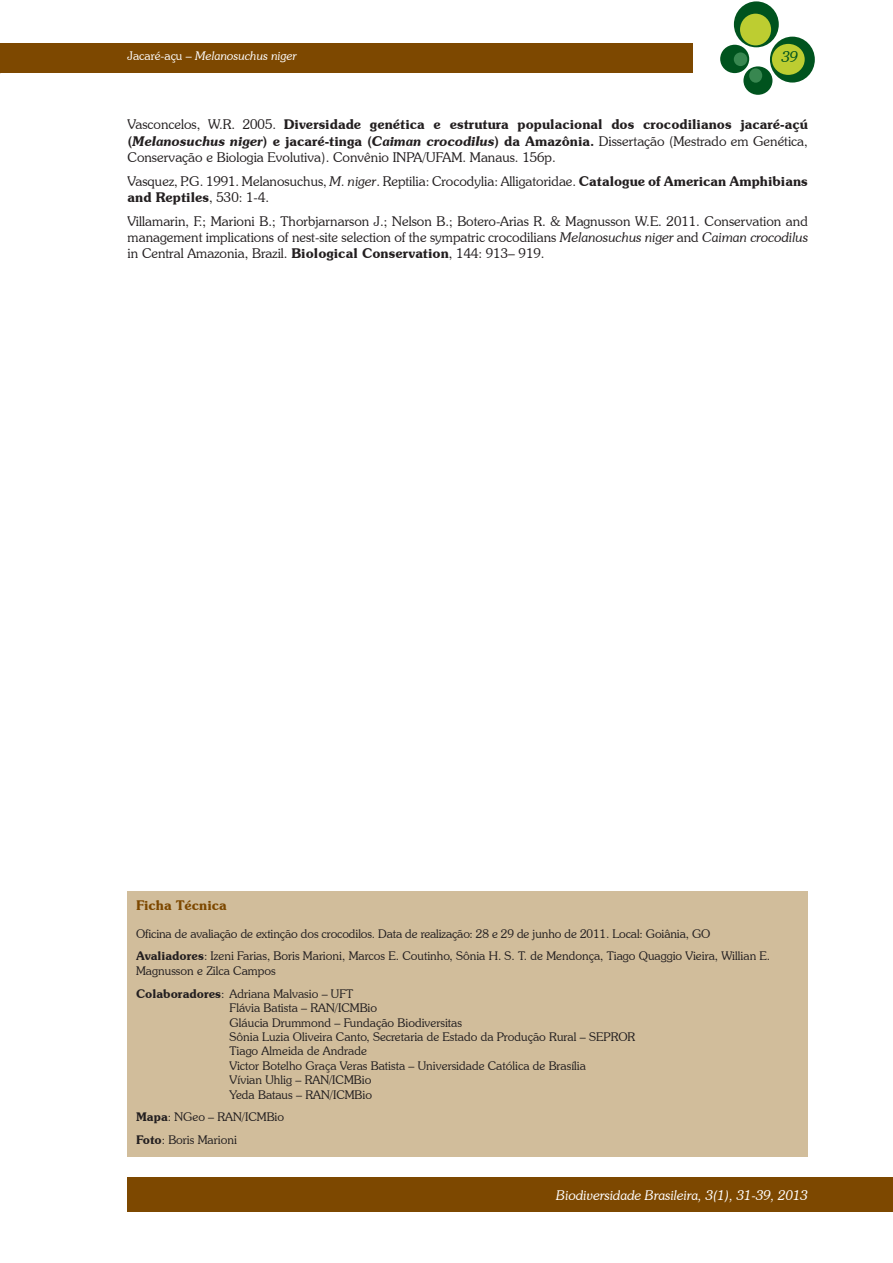
<style>
.page{position:relative;width:893px;height:1263px;background:#fff}
.page>*{position:absolute;margin:0;border:0;box-sizing:border-box;transform-origin:0 0}
.t1{font:italic 300 15px "Souvenir IT Cby BT";color:#00531e}
.t2{font:300 13.5px/16.2px "Souvenir IT Cby BT";color:#231f20;text-align:justify}
.t3{font:italic 300 13.5px "Souvenir IT Cby BT";color:#fff}
.t4{font:600 13.5px "Souvenir IT Cby BT";color:#7d4800}
.t5{font:300 12px/14.4px "Souvenir IT Cby BT";color:#231f20}
.t6{font:italic 300 12px "Souvenir IT Cby BT";color:#fff}
.s1{font-style:normal}
.s2{font-weight:600}
.s3{font-weight:600;font-style:italic}
.s4{font-style:italic}
</style>
<div class="page">
<div style="left:0;top:44px;width:693px;height:29px;background:#7d4800"></div>
<div style="left:734px;top:1px;width:45px;height:46px;background:#00531e;border-radius:50%"></div>
<div style="left:770px;top:37px;width:45px;height:46px;background:#00531e;border-radius:50%"></div>
<div style="left:720px;top:45px;width:29px;height:28px;background:#00531e;border-radius:50%"></div>
<div style="left:743px;top:66px;width:29px;height:29px;background:#00531e;border-radius:50%"></div>
<div style="left:740px;top:14px;width:31px;height:31px;background:#bdcd31;border-radius:50%"></div>
<div style="left:772px;top:44px;width:33px;height:31px;background:#bdcd31;border-radius:50%"></div>
<div style="left:734px;top:52px;width:13px;height:14px;background:#388750;border-radius:50%"></div>
<div style="left:749px;top:68px;width:13px;height:15px;background:#388750;border-radius:50%"></div>
<div style="left:128px;top:1178px;width:765px;height:34px;background:#7d4800"></div>
<div style="left:128px;top:891px;width:680px;height:266px;background:#d1bd9b"></div>
<p class="t6" style="left:128px;top:49px;width:171px"><span class="s1">Jacaré-açu</span> – Melanosuchus niger</p>
<p class="t1" style="left:782px;top:48px;width:18px">39</p>
<p class="t2" style="left:128px;top:116px;width:682px">Vasconcelos, W.R. 2005. <span class="s2">Diversidade genética e estrutura populacional dos crocodilianos jacaré-açú (</span><span class="s3">Melanosuchus niger</span><span class="s2">) e jacaré-tinga (</span><span class="s3">Caiman crocodilus</span><span class="s2">) da Amazônia.</span> Dissertação (Mestrado em Genética, Conservação e Biologia Evolutiva). Convênio INPA/UFAM. Manaus. 156p.</p>
<p class="t2" style="left:128px;top:173px;width:682px">Vasquez, P.G. 1991. Melanosuchus, <span class="s4">M. niger</span>. Reptilia: Crocodylia: Alligatoridae. <span class="s2">Catalogue of American Amphibians and Reptiles</span>, 530: 1-4.</p>
<p class="t2" style="left:128px;top:213px;width:682px">Villamarin, F.; Marioni B.; Thorbjarnarson J.; Nelson B.; Botero-Arias R. &amp; Magnusson W.E. 2011. Conservation and management implications of nest-site selection of the sympatric crocodilians <span class="s4">Melanosuchus niger</span> and <span class="s4">Caiman crocodilus </span>in Central Amazonia, Brazil. <span class="s2">Biological Conservation</span>, 144: 913– 919.</p>
<p class="t4" style="left:136px;top:897px;width:92px">Ficha Técnica</p>
<p class="t5" style="left:136px;top:922px;width:636px;line-height:23px">Oficina de avaliação de extinção dos crocodilos. Data de realização: 28 e 29 de junho de 2011. Local: Goiânia, GO<br><span class="s2">Avaliadores</span>: Izeni Farias, Boris Marioni, Marcos E. Coutinho, Sônia H. S. T. de Mendonça, Tiago Quaggio Vieira, Willian E.</p>
<p class="t5" style="left:136px;top:959px;width:219px;line-height:23px">Magnusson e Zilca Campos<br><span class="s2">Colaboradores</span>: Adriana Malvasio – UFT</p>
<p class="t5" style="left:230px;top:1000px;width:407px">Flávia Batista – RAN/ICMBio<br>Gláucia Drummond – Fundação Biodiversitas<br>Sônia Luzia Oliveira Canto, Secretaria de Estado da Produção Rural – SEPROR Tiago Almeida de Andrade<br>Victor Botelho Graça Veras Batista – Universidade Católica de Brasília<br>Vívian Uhlig – RAN/ICMBio<br>Yeda Bataus – RAN/ICMBio</p>
<p class="t5" style="left:136px;top:1105px;width:150px;line-height:23px"><span class="s2">Mapa</span>: NGeo – RAN/ICMBio<br><span class="s2">Foto</span>: Boris Marioni</p>
<p class="t3" style="left:556px;top:1187px;width:253px">Biodiversidade Brasileira, 3(1), 31-39, 2013</p>
</div>
